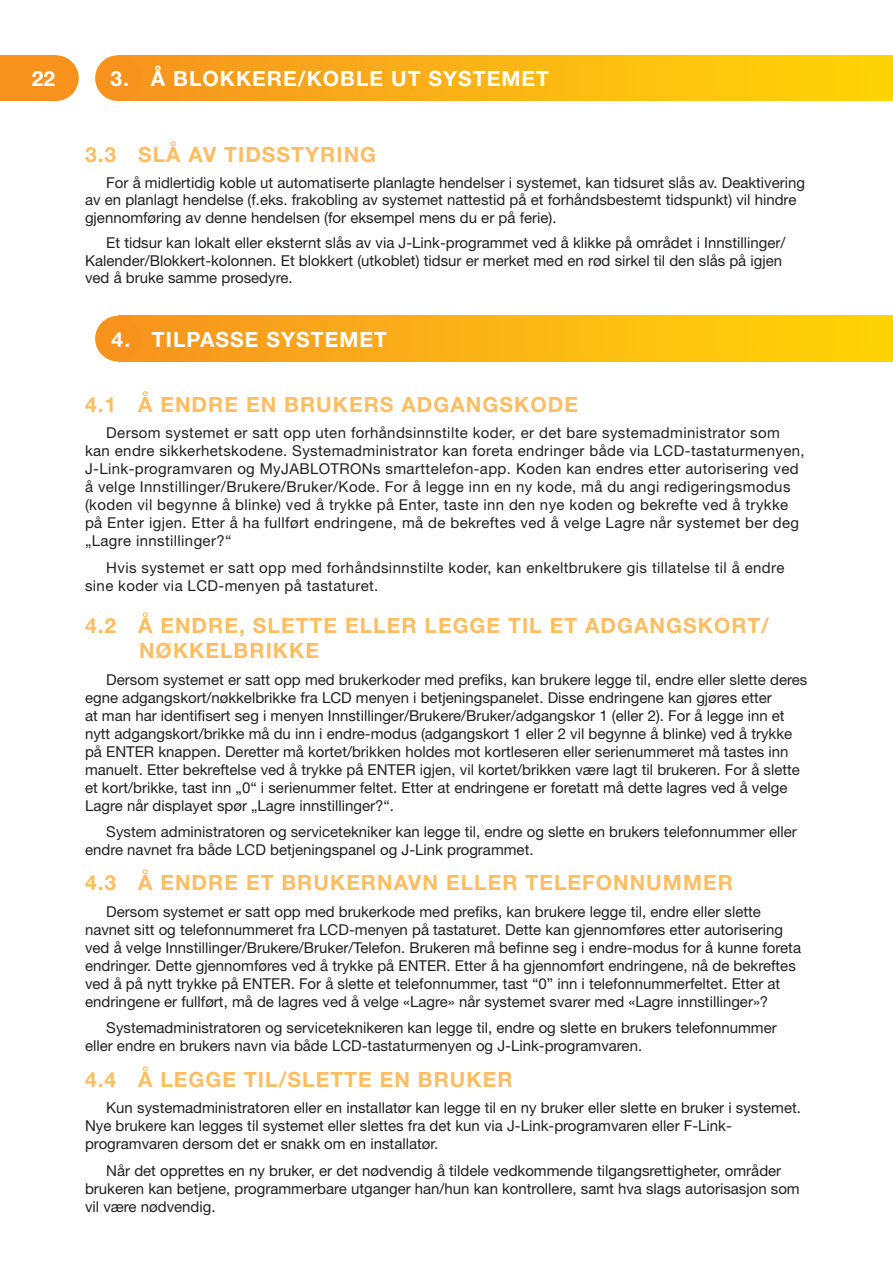
<style>
.page{position:relative;width:893px;height:1263px;background:#fff}
.page>*{position:absolute;margin:0;border:0;box-sizing:border-box;transform-origin:0 0}
.t1{font:700 21px/25.2px "Helvetica Neue LT Pro";letter-spacing:.05em;color:#fdbe62}
.t2{font:700 21px "Helvetica Neue CE";letter-spacing:.05em;color:#fff}
.t3{font:15px/18px "Helvetica Neue LT Pro";color:#231f20}
.t4{font:15px/18px "Helvetica Neue LT Pro";letter-spacing:.025em;color:#231f20}
</style>
<div class="page">
<div style="left:0;top:55px;width:56px;height:46px;background:#f7931d"></div>
<div style="left:33px;top:55px;width:46px;height:46px;background:#f7931d;border-radius:50%"></div>
<div style="left:118px;top:55px;width:775px;height:46px;background:linear-gradient(to right,#f79421,#ffd606)"></div>
<div style="left:95px;top:55px;width:46px;height:46px;background:#f7931d;border-radius:50%"></div>
<div style="left:118px;top:316px;width:775px;height:45px;background:linear-gradient(to right,#f79421,#ffd606)"></div>
<div style="left:95px;top:316px;width:46px;height:45px;background:#f7931d;border-radius:50%"></div>
<h1 class="t2" style="left:32px;top:71px;width:25px">22</h1>
<h1 class="t2" style="left:111px;top:71px;width:440px">3. Å BLOKKERE/KOBLE UT SYSTEMET</h1>
<h1 class="t1" style="left:85px;top:144px;width:293px">3.3 SLÅ AV TIDSSTYRING</h1>
<p class="t3" style="left:85px;top:176px;width:722px;line-height:17.2px;text-indent:21px">For å midlertidig koble ut automatiserte planlagte hendelser i systemet, kan tidsuret slås av. Deaktivering av en planlagt hendelse (f.eks. frakobling av systemet nattestid på et forhåndsbestemt tidspunkt) vil hindre gjennomføring av denne hendelsen (for eksempel mens du er på ferie).</p>
<p class="t3" style="left:85px;top:236px;width:702px;line-height:17.2px;text-indent:21px">Et tidsur kan lokalt eller eksternt slås av via J-Link-programmet ved å klikke på området i Innstillinger/<br>Kalender/Blokkert-kolonnen. Et blokkert (utkoblet) tidsur er merket med en rød sirkel til den slås på igjen ved å bruke samme prosedyre.</p>
<h1 class="t2" style="left:112px;top:332px;width:277px">4. TILPASSE SYSTEMET</h1>
<h1 class="t1" style="left:85px;top:394px;width:494px">4.1 Å ENDRE EN BRUKERS ADGANGSKODE</h1>
<p class="t4" style="left:85px;top:426px;width:721px;text-indent:21px">Dersom systemet er satt opp uten forhåndsinnstilte koder, er det bare systemadministrator som kan endre sikkerhetskodene. Systemadministrator kan foreta endringer både via LCD-tastaturmenyen, J-Link-programvaren og MyJABLOTRONs smarttelefon-app. Koden kan endres etter autorisering ved å velge Innstillinger/Brukere/Bruker/Kode. For å legge inn en ny kode, må du angi redigeringsmodus (koden vil begynne å blinke) ved å trykke på Enter, taste inn den nye koden og bekrefte ved å trykke på Enter igjen. Etter å ha fullført endringene, må de bekreftes ved å velge Lagre når systemet ber deg „Lagre innstillinger?“</p>
<p class="t4" style="left:85px;top:560px;width:701px;text-indent:21px">Hvis systemet er satt opp med forhåndsinnstilte koder, kan enkeltbrukere gis tillatelse til å endre sine koder via LCD-menyen på tastaturet.</p>
<h1 class="t1" style="left:139px;top:615px;width:631px;text-indent:-54px">4.2 Å ENDRE, SLETTE ELLER LEGGE TIL ET ADGANGSKORT/<br>NØKKELBRIKKE</h1>
<p class="t3" style="left:85px;top:672px;width:724px;text-indent:21px">Dersom systemet er satt opp med brukerkoder med prefiks, kan brukere legge til, endre eller slette deres egne adgangskort/nøkkelbrikke fra LCD menyen i betjeningspanelet. Disse endringene kan gjøres etter<br>at man har identifisert seg i menyen Innstillinger/Brukere/Bruker/adgangskor 1 (eller 2). For å legge inn et nytt adgangskort/brikke må du inn i endre-modus (adgangskort 1 eller 2 vil begynne å blinke) ved å trykke på ENTER knappen. Deretter må kortet/brikken holdes mot kortleseren eller serienummeret må tastes inn manuelt. Etter bekreftelse ved å trykke på ENTER igjen, vil kortet/brikken være lagt til brukeren. For å slette et kort/brikke, tast inn „0“ i serienummer feltet. Etter at endringene er foretatt må dette lagres ved å velge Lagre når displayet spør „Lagre innstillinger?“.</p>
<p class="t3" style="left:85px;top:825px;width:713px;text-indent:21px">System administratoren og servicetekniker kan legge til, endre og slette en brukers telefonnummer eller endre navnet fra både LCD betjeningspanel og J-Link programmet.</p>
<h1 class="t1" style="left:85px;top:872px;width:649px">4.3 Å ENDRE ET BRUKERNAVN ELLER TELEFONNUMMER</h1>
<p class="t3" style="left:85px;top:904px;width:717px;text-indent:21px">Dersom systemet er satt opp med brukerkode med prefiks, kan brukere legge til, endre eller slette navnet sitt og telefonnummeret fra LCD-menyen på tastaturet. Dette kan gjennomføres etter autorisering ved å velge Innstillinger/Brukere/Bruker/Telefon. Brukeren må befinne seg i endre-modus for å kunne foreta endringer. Dette gjennomføres ved å trykke på ENTER. Etter å ha gjennomført endringene, nå de bekreftes ved å på nytt trykke på ENTER. For å slette et telefonnummer, tast “0” inn i telefonnummerfeltet. Etter at endringene er fullført, må de lagres ved å velge «Lagre» når systemet svarer med «Lagre innstillinger»?</p>
<p class="t3" style="left:85px;top:1021px;width:693px;text-indent:21px">Systemadministratoren og serviceteknikeren kan legge til, endre og slette en brukers telefonnummer eller endre en brukers navn via både LCD-tastaturmenyen og J-Link-programvaren.</p>
<h1 class="t1" style="left:85px;top:1068px;width:429px">4.4 Å LEGGE TIL/SLETTE EN BRUKER</h1>
<p class="t3" style="left:85px;top:1100px;width:717px;text-indent:21px">Kun systemadministratoren eller en installatør kan legge til en ny bruker eller slette en bruker i systemet.<br>Nye brukere kan legges til systemet eller slettes fra det kun via J-Link-programvaren eller F-Link&shy;programvaren dersom det er snakk om en installatør.</p>
<p class="t3" style="left:85px;top:1163px;width:716px;text-indent:21px">Når det opprettes en ny bruker, er det nødvendig å tildele vedkommende tilgangsrettigheter, områder brukeren kan betjene, programmerbare utganger han/hun kan kontrollere, samt hva slags autorisasjon som vil være nødvendig.</p>
</div>
